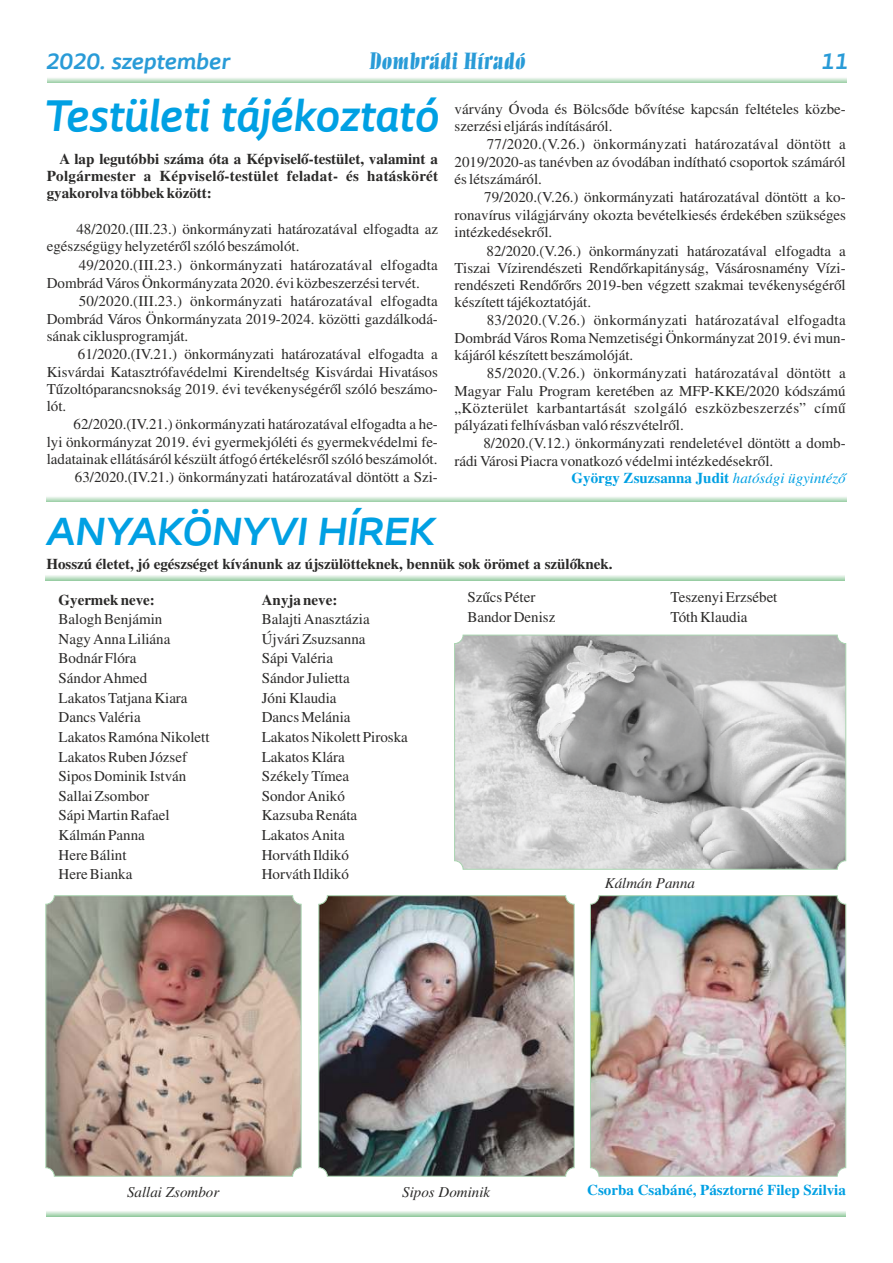
<style>
.page{position:relative;width:893px;height:1263px;background:#fff}
.page>*{position:absolute;margin:0;border:0;box-sizing:border-box;transform-origin:0 0}
.t1{font:italic 700 46.5px "Coloplast";color:#00a0e3;scale:.94 1}
.t2{font:italic 700 41.25px "Coloplast";color:#00a0e3}
.t3{font:italic 700 23.1px "Coloplast";color:#299bd7}
.t4{font:23.1px "Allegro BT";color:#299bd7}
.t5{font:15px/17.2px "Toronto";color:#2b2a29;text-align:justify}
.t6{font:700 15px/17px "Toronto";color:#2b2a29;text-align:justify}
.t7{font:700 15px "Toronto";color:#00a0e3}
.t8{font:italic 15px "Toronto";color:#2b2a29}
.s1{font-weight:400;font-style:italic}
</style>
<div class="page">
<svg style="left:47px;top:1211px;width:799px;height:5px;background:#c8e4ce"></svg>
<svg style="left:48px;top:78px;width:799px;height:5px;background:#c4e2ca"></svg>
<svg style="left:47px;top:497px;width:799px;height:5px;background:#c3e1c9"></svg>
<svg style="left:46px;top:575px;width:799px;height:5px"></svg>
<img style="left:319px;top:896px;width:255px;height:280px;border-radius:9px">
<div style="left:318px;top:895px;width:257px;height:281px;border:1px solid #a9d4b0;border-radius:9px"></div>
<img style="left:46px;top:896px;width:255px;height:280px;border-radius:9px">
<div style="left:45px;top:895px;width:257px;height:281px;border:1px solid #a9d4b0;border-radius:9px"></div>
<img style="left:590px;top:896px;width:256px;height:280px;border-radius:9px">
<div style="left:590px;top:895px;width:256px;height:281px;border:1px solid #a9d4b0;border-radius:9px"></div>
<img style="left:455px;top:635px;width:391px;height:234px;border-radius:9px">
<div style="left:454px;top:635px;width:392px;height:235px;border:1px solid #a9d4b0;border-radius:9px"></div>
<h3 class="t3" style="left:45px;top:52px;width:186px">2020. szeptember</h3>
<h3 class="t4" style="left:369px;top:51px;width:158px">Dombrádi Híradó</h3>
<h3 class="t3" style="left:821px;top:52px;width:28px">11</h3>
<h1 class="t1" style="left:43px;top:96px;width:422px">Testületi tájékoztató</h1>
<p class="t6" style="left:47px;top:151px;width:393px;text-indent:13px">A lap legutóbbi száma óta a Képviselő-testület, valamint a Polgármester a Képviselő-testület feladat- és hatáskörét gyakorolva többek között:</p>
<p class="t5" style="left:47px;top:220px;width:393px;line-height:17.9px;text-indent:30px">48/2020.(III.23.) önkormányzati határozatával elfogadta az egészségügy helyzetéről szóló beszámolót.</p>
<p class="t5" style="left:47px;top:257px;width:393px;line-height:17.9px;text-indent:32px">49/2020.(III.23.) önkormányzati határozatával elfogadta<br>Dombrád Város Önkormányzata 2020. évi közbeszerzési tervét.</p>
<p class="t5" style="left:47px;top:293px;width:393px;text-indent:32px">50/2020.(III.23.) önkormányzati határozatával elfogadta Dombrád Város Önkormányzata 2019-2024. közötti gazdálkodá&shy;sának ciklusprogramját.</p>
<p class="t5" style="left:47px;top:346px;width:393px;text-indent:31px">61/2020.(IV.21.) önkormányzati határozatával elfogadta a Kisvárdai Katasztrófavédelmi Kirendeltség Kisvárdai Hivatásos Tűzoltóparancsnokság 2019. évi tevékenységéről szóló beszámo&shy;lót.</p>
<p class="t5" style="left:47px;top:416px;width:393px;text-indent:27px">62/2020.(IV.21.) önkormányzati határozatával elfogadta a he&shy;lyi önkormányzat 2019. évi gyermekjóléti és gyermekvédelmi fe&shy;ladatainak ellátásáról készült átfogó értékelésről szóló beszámolót.</p>
<p class="t5" style="left:75px;top:469px;width:364px">63/2020.(IV.21.) önkormányzati határozatával döntött a Szi-</p>
<p class="t5" style="left:455px;top:101px;width:393px;line-height:16.8px">várvány Óvoda és Bölcsőde bővítése kapcsán feltételes közbe&shy;szerzési eljárás indításáról.</p>
<p class="t5" style="left:455px;top:136px;width:393px;text-indent:32px">77/2020.(V.26.) önkormányzati határozatával döntött a 2019/2020-as tanévben az óvodában indítható csoportok számáról és létszámáról.</p>
<p class="t5" style="left:455px;top:190px;width:393px;text-indent:30px">79/2020.(V.26.) önkormányzati határozatával döntött a ko&shy;ronavírus világjárvány okozta bevételkiesés érdekében szükséges intézkedésekről.</p>
<p class="t5" style="left:455px;top:243px;width:393px;text-indent:32px">82/2020.(V.26.) önkormányzati határozatával elfogadta a Tiszai Vízirendészeti Rendőrkapitányság, Vásárosnamény Vízi&shy;rendészeti Rendőrőrs 2019-ben végzett szakmai tevékenységéről készített tájékoztatóját.</p>
<p class="t5" style="left:455px;top:313px;width:393px;text-indent:32px">83/2020.(V.26.) önkormányzati határozatával elfogadta Dombrád Város Roma Nemzetiségi Önkormányzat 2019. évi mun&shy;kájáról készített beszámolóját.</p>
<p class="t5" style="left:454px;top:366px;width:393px;text-indent:32px">85/2020.(V.26.) önkormányzati határozatával döntött a Magyar Falu Program keretében az MFP-KKE/2020 kódszámú „Közterület karbantartását szolgáló eszközbeszerzés” című pályázati felhívásban való részvételről.</p>
<p class="t5" style="left:483px;top:435px;width:364px">8/2020.(V.12.) önkormányzati rendeletével döntött a domb-</p>
<p class="t5" style="left:454px;top:453px;width:320px">rádi Városi Piacra vonatkozó védelmi intézkedésekről.</p>
<p class="t7" style="left:572px;top:471px;width:276px">György Zsuzsanna Judit <span class="s1">hatósági ügyintéző</span></p>
<h2 class="t2" style="left:46px;top:514px;width:390px">ANYAKÖNYVI HÍREK</h2>
<p class="t6" style="left:46px;top:556px;width:568px">Hosszú életet, jó egészséget kívánunk az újszülötteknek, bennük sok örömet a szülőknek.</p>
<p class="t6" style="left:59px;top:592px;width:98px">Gyermek neve:</p>
<p class="t6" style="left:262px;top:592px;width:77px">Anyja neve:</p>
<p class="t5" style="left:59px;top:611px;width:105px">Balogh Benjámin</p>
<p class="t5" style="left:262px;top:611px;width:109px">Balajti Anasztázia</p>
<p class="t5" style="left:59px;top:631px;width:113px">Nagy Anna Liliána</p>
<p class="t5" style="left:262px;top:631px;width:105px">Újvári Zsuzsanna</p>
<p class="t5" style="left:59px;top:651px;width:80px">Bodnár Flóra</p>
<p class="t5" style="left:262px;top:651px;width:73px">Sápi Valéria</p>
<p class="t5" style="left:59px;top:670px;width:90px">Sándor Ahmed</p>
<p class="t5" style="left:262px;top:670px;width:89px">Sándor Julietta</p>
<p class="t5" style="left:59px;top:690px;width:131px">Lakatos Tatjana Kiara</p>
<p class="t5" style="left:262px;top:690px;width:76px">Jóni Klaudia</p>
<p class="t5" style="left:59px;top:709px;width:84px">Dancs Valéria</p>
<p class="t5" style="left:262px;top:709px;width:90px">Dancs Melánia</p>
<p class="t5" style="left:59px;top:729px;width:153px">Lakatos Ramóna Nikolett</p>
<p class="t5" style="left:262px;top:729px;width:148px">Lakatos Nikolett Piroska</p>
<p class="t5" style="left:59px;top:749px;width:130px">Lakatos Ruben József</p>
<p class="t5" style="left:262px;top:749px;width:84px">Lakatos Klára</p>
<p class="t5" style="left:59px;top:768px;width:129px">Sipos Dominik István</p>
<p class="t5" style="left:262px;top:768px;width:89px">Székely Tímea</p>
<p class="t5" style="left:59px;top:788px;width:92px">Sallai Zsombor</p>
<p class="t5" style="left:262px;top:788px;width:85px">Sondor Anikó</p>
<p class="t5" style="left:59px;top:808px;width:113px">Sápi Martin Rafael</p>
<p class="t5" style="left:262px;top:808px;width:97px">Kazsuba Renáta</p>
<p class="t5" style="left:59px;top:827px;width:88px">Kálmán Panna</p>
<p class="t5" style="left:262px;top:827px;width:84px">Lakatos Anita</p>
<p class="t5" style="left:59px;top:847px;width:69px">Here Bálint</p>
<p class="t5" style="left:262px;top:847px;width:89px">Horváth Ildikó</p>
<p class="t5" style="left:59px;top:866px;width:75px">Here Bianka</p>
<p class="t5" style="left:262px;top:866px;width:89px">Horváth Ildikó</p>
<p class="t5" style="left:467px;top:589px;width:70px">Szűcs Péter</p>
<p class="t5" style="left:671px;top:589px;width:108px">Teszenyi Erzsébet</p>
<p class="t5" style="left:467px;top:609px;width:90px">Bandor Denisz</p>
<p class="t5" style="left:671px;top:609px;width:78px">Tóth Klaudia</p>
<p class="t8" style="left:605px;top:876px;width:92px">Kálmán Panna</p>
<p class="t8" style="left:127px;top:1185px;width:94px">Sallai Zsombor</p>
<p class="t8" style="left:402px;top:1185px;width:89px">Sipos Dominik</p>
<p class="t7" style="left:587px;top:1183px;width:260px">Csorba Csabáné, Pásztorné Filep Szilvia</p>
</div>
